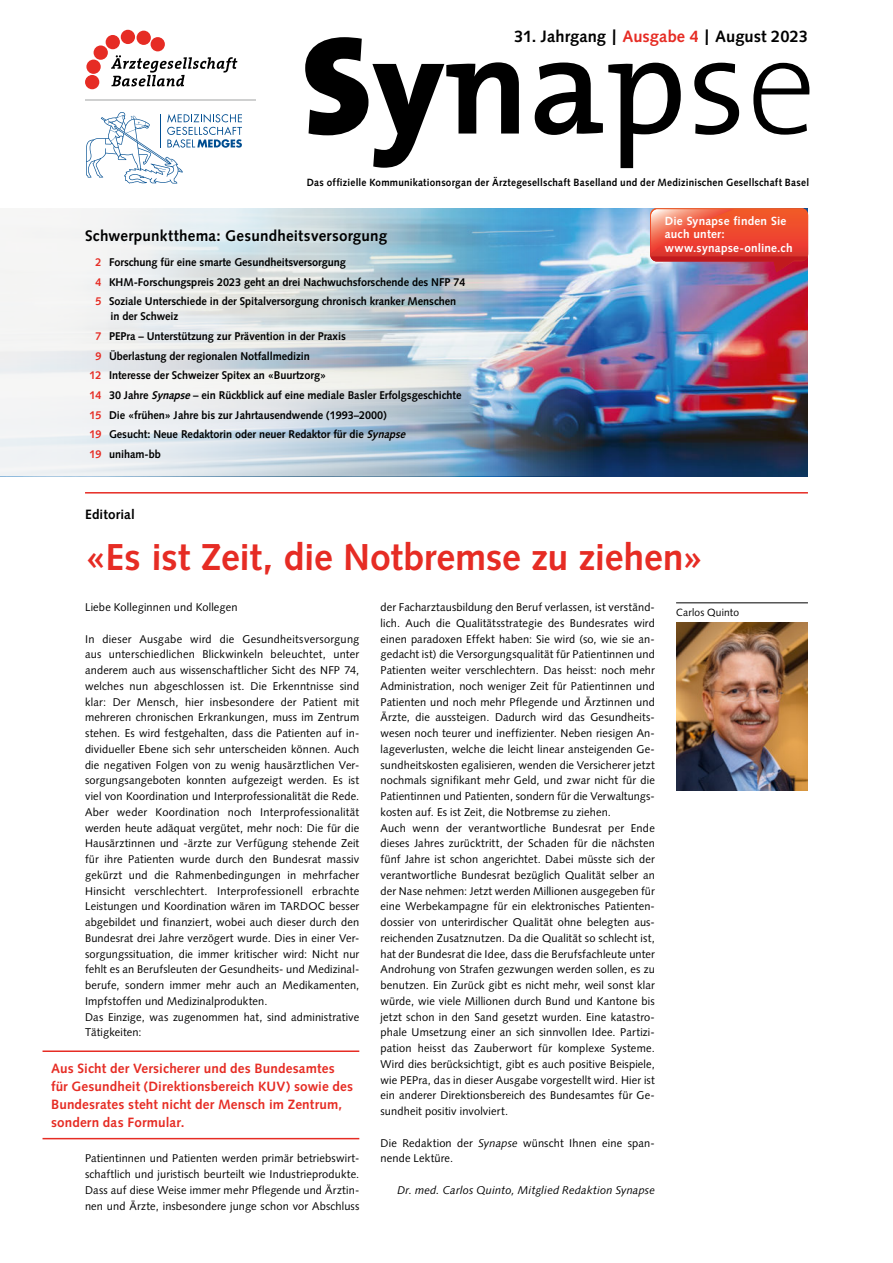
<style>
.page{position:relative;width:893px;height:1263px;background:#fff}
.page>*{position:absolute;margin:0;border:0;box-sizing:border-box;transform-origin:0 0}
.t1{font:700 37.5px "Syntax LT Std";letter-spacing:-.01em;color:#e62c24}
.t2{font:700 16.5px "Syntax LT Std";color:#000}
.t3{font:700 15.3px "Syntax LT Std";letter-spacing:.015em;color:#000}
.t4{font:700 13.5px/18px "Syntax LT Std";letter-spacing:.01em;color:#e62c24}
.t5{font:700 13.5px "Syntax LT Std";letter-spacing:.01em;color:#000}
.t6{font:700 11.85px/13.5px "Syntax LT Std";letter-spacing:.015em;color:#fff}
.t7{font:11.25px/15.8px "Syntax LT Std";letter-spacing:.015em;color:#000}
.t8{font:700 11.25px/19.6px "Syntax LT Std";letter-spacing:-.005em;color:#000}
.t9{font:italic 11.25px "Syntax LT Std";letter-spacing:.015em;color:#000}
.t10{font:700 10.5px "Syntax LT Std";letter-spacing:.02em;color:#000;scale:.95 1}
.t11{font:10.5px "Syntax LT Std";letter-spacing:.015em;color:#000}
.s1{font-weight:400;font-size:22.5px}
.s2{color:#e62c24}
.s3{font-style:italic}
</style>
<div class="page">
<img style="left:595px;top:208px;width:213px;height:268px">
<img style="left:0;top:208px;width:595px;height:268px">
<svg style="left:305px;top:37px;width:214px;height:131px"></svg>
<svg style="left:535px;top:63px;width:146px;height:105px"></svg>
<svg style="left:694px;top:63px;width:45px;height:72px"></svg>
<svg style="left:753px;top:63px;width:56px;height:72px"></svg>
<svg style="left:111px;top:55px;width:126px;height:31px"></svg>
<div style="left:85px;top:75px;width:14px;height:14px;background:#e62c24;border-radius:50%"></div>
<div style="left:86px;top:60px;width:15px;height:14px;background:#e62c24;border-radius:50%"></div>
<div style="left:94px;top:45px;width:14px;height:15px;background:#e62c24;border-radius:50%"></div>
<div style="left:106px;top:35px;width:14px;height:14px;background:#e62c24;border-radius:50%"></div>
<div style="left:121px;top:30px;width:14px;height:14px;background:#e62c24;border-radius:50%"></div>
<div style="left:137px;top:31px;width:14px;height:14px;background:#e62c24;border-radius:50%"></div>
<div style="left:151px;top:37px;width:14px;height:14px;background:#e62c24;border-radius:50%"></div>
<hr style="left:85px;top:100px;width:170px;height:1px;background:#cfd0d0">
<svg style="left:86px;top:112px;width:156px;height:72px"></svg>
<hr style="left:160px;top:114px;width:1px;height:34px;background:#004e91">
<svg style="left:650px;top:208px;width:158px;height:64px;background:#dd5146"></svg>
<hr style="left:85px;top:492px;width:723px;height:1px;background:#e62c24">
<hr style="left:676px;top:602px;width:132px;height:1px;background:#000">
<hr style="left:43px;top:1050px;width:316px;height:2px;background:#e62c24">
<hr style="left:43px;top:1138px;width:316px;height:1px;background:#e62c24">
<img style="left:676px;top:623px;width:132px;height:168px">
<h2 class="t2" style="left:514px;top:27px;width:295px">31. Jahrgang <span class="s1">I</span> <span class="s2">Ausgabe 4</span> <span class="s1">I</span> August 2023</h2>
<p class="t10" style="left:307px;top:176px;width:530px">Das offizielle Kommunikationsorgan der Ärztegesellschaft Baselland und der Medizinischen Gesellschaft Basel</p>
<p class="t6" style="left:665px;top:214px;width:129px">Die Synapse finden Sie auch unter: www.synapse-online.ch</p>
<h3 class="t3" style="left:85px;top:227px;width:304px">Schwerpunktthema: Gesundheitsversorgung</h3>
<p class="t8" style="left:96px;top:252px;width:371px"><span class="s2">2</span> Forschung für eine smarte Gesundheitsversorgung<br><span class="s2">4</span> KHM-Forschungspreis 2023 geht an drei Nachwuchsforschende des NFP 74<br><span class="s2">5</span> Soziale Unterschiede in der Spitalversorgung chronisch kranker Menschen</p>
<p class="t8" style="left:111px;top:307px;width:69px">in der Schweiz</p>
<p class="t8" style="left:96px;top:326px;width:252px"><span class="s2">7</span> PEPra – Unterstützung zur Prävention in der Praxis</p>
<p class="t8" style="left:96px;top:346px;width:216px"><span class="s2">9</span> Überlastung der regionalen Notfallmedizin</p>
<p class="t8" style="left:90px;top:366px;width:238px"><span class="s2">12</span> Interesse der Schweizer Spitex an «Buurtzorg»</p>
<p class="t8" style="left:90px;top:385px;width:374px"><span class="s2">14</span> 30 Jahre <span class="s3">Synapse</span> – ein Rückblick auf eine mediale Basler Erfolgsgeschichte</p>
<p class="t8" style="left:90px;top:405px;width:299px"><span class="s2">15</span> Die «frühen» Jahre bis zur Jahrtausendwende (1993–2000)</p>
<p class="t8" style="left:90px;top:425px;width:320px"><span class="s2">19</span> Gesucht: Neue Redaktorin oder neuer Redaktor für die <span class="s3">Synapse</span></p>
<p class="t8" style="left:90px;top:444px;width:73px"><span class="s2">19</span> uniham-bb</p>
<p class="t5" style="left:85px;top:507px;width:51px">Editorial</p>
<h1 class="t1" style="left:85px;top:535px;width:620px">«Es ist Zeit, die Notbremse zu ziehen»</h1>
<p class="t7" style="left:85px;top:599px;width:154px">Liebe Kolleginnen und Kollegen</p>
<p class="t7" style="left:85px;top:631px;width:276px">In dieser Ausgabe wird die Gesundheitsversorgung aus unterschiedlichen Blickwinkeln beleuchtet, unter anderem auch aus wissenschaftlicher Sicht des NFP 74, welches nun abgeschlossen ist. Die Erkenntnisse sind klar: Der Mensch, hier insbesondere der Patient mit mehreren chronischen Erkrankungen, muss im Zentrum stehen. Es wird festgehalten, dass die Patienten auf in&shy;dividueller Ebene sich sehr unterscheiden können. Auch die negativen Folgen von zu wenig hausärztlichen Ver&shy;sorgungsangeboten konnten aufgezeigt werden. Es ist viel von Koordination und Interprofessionalität die Rede.<br>Aber weder Koordination noch Interprofessionalität werden heute adäquat vergütet, mehr noch: Die für die Hausärztinnen und -ärzte zur Verfügung stehende Zeit für ihre Patienten wurde durch den Bundesrat massiv gekürzt und die Rahmenbedingungen in mehrfacher Hinsicht verschlechtert. Interprofessionell erbrachte Leistungen und Koordination wären im TARDOC besser abgebildet und finanziert, wobei auch dieser durch den Bundesrat drei Jahre verzögert wurde. Dies in einer Ver&shy;sorgungssituation, die immer kritischer wird: Nicht nur fehlt es an Berufsleuten der Gesundheits- und Medizinal&shy;berufe, sondern immer mehr auch an Medikamenten, Impfstoffen und Medizinalprodukten.<br>Das Einzige, was zugenommen hat, sind administrative Tätigkeiten:</p>
<p class="t7" style="left:381px;top:599px;width:276px">der Facharztausbildung den Beruf verlassen, ist verständ&shy;lich. Auch die Qualitätsstrategie des Bundesrates wird einen paradoxen Effekt haben: Sie wird (so, wie sie an&shy;gedacht ist) die Versorgungsqualität für Patientinnen und Patienten weiter verschlechtern. Das heisst: noch mehr Administration, noch weniger Zeit für Patientinnen und Patienten und noch mehr Pflegende und Ärztinnen und Ärzte, die aussteigen. Dadurch wird das Gesundheits&shy;wesen noch teurer und ineffizienter. Neben riesigen An&shy;lageverlusten, welche die leicht linear ansteigenden Ge&shy;sundheitskosten egalisieren, wenden die Versicherer jetzt nochmals signifikant mehr Geld, und zwar nicht für die Patientinnen und Patienten, sondern für die Verwaltungs&shy;kosten auf. Es ist Zeit, die Notbremse zu ziehen.<br>Auch wenn der verantwortliche Bundesrat per Ende dieses Jahres zurücktritt, der Schaden für die nächsten fünf Jahre ist schon angerichtet. Dabei müsste sich der verantwortliche Bundesrat bezüglich Qualität selber an der Nase nehmen: Jetzt werden Millionen ausgegeben für eine Werbekampagne für ein elektronisches Patienten&shy;dossier von unterirdischer Qualität ohne belegten aus&shy;reichenden Zusatznutzen. Da die Qualität so schlecht ist, hat der Bundesrat die Idee, dass die Berufsfachleute unter Androhung von Strafen gezwungen werden sollen, es zu benutzen. Ein Zurück gibt es nicht mehr, weil sonst klar würde, wie viele Millionen durch Bund und Kantone bis jetzt schon in den Sand gesetzt wurden. Eine katastro&shy;phale Umsetzung einer an sich sinnvollen Idee. Partizi&shy;pation heisst das Zauberwort für komplexe Systeme.<br>Wird dies berücksichtigt, gibt es auch positive Beispiele, wie PEPra, das in dieser Ausgabe vorgestellt wird. Hier ist ein anderer Direktionsbereich des Bundesamtes für Ge&shy;sundheit positiv involviert.</p>
<p class="t7" style="left:381px;top:1135px;width:276px">Die Redaktion der <span class="s3">Synapse</span> wünscht Ihnen eine span&shy;nende Lektüre.</p>
<p class="t9" style="left:397px;top:1183px;width:259px">Dr. med. Carlos Quinto, Mitglied Redaktion Synapse</p>
<p class="t11" style="left:676px;top:606px;width:64px">Carlos Quinto</p>
<p class="t4" style="left:51px;top:1060px;width:304px">Aus Sicht der Versicherer und des Bundesamtes für Gesundheit (Direktionsbereich KUV) sowie des Bundesrates steht nicht der Mensch im Zentrum, sondern das Formular.</p>
<p class="t7" style="left:85px;top:1150px;width:276px;text-align:justify">Patientinnen und Patienten werden primär betriebswirt&shy;schaftlich und juristisch beurteilt wie Industrieprodukte.<br>Dass auf diese Weise immer mehr Pflegende und Ärztin&shy;nen und Ärzte, insbesondere junge schon vor Abschluss</p>
</div>
